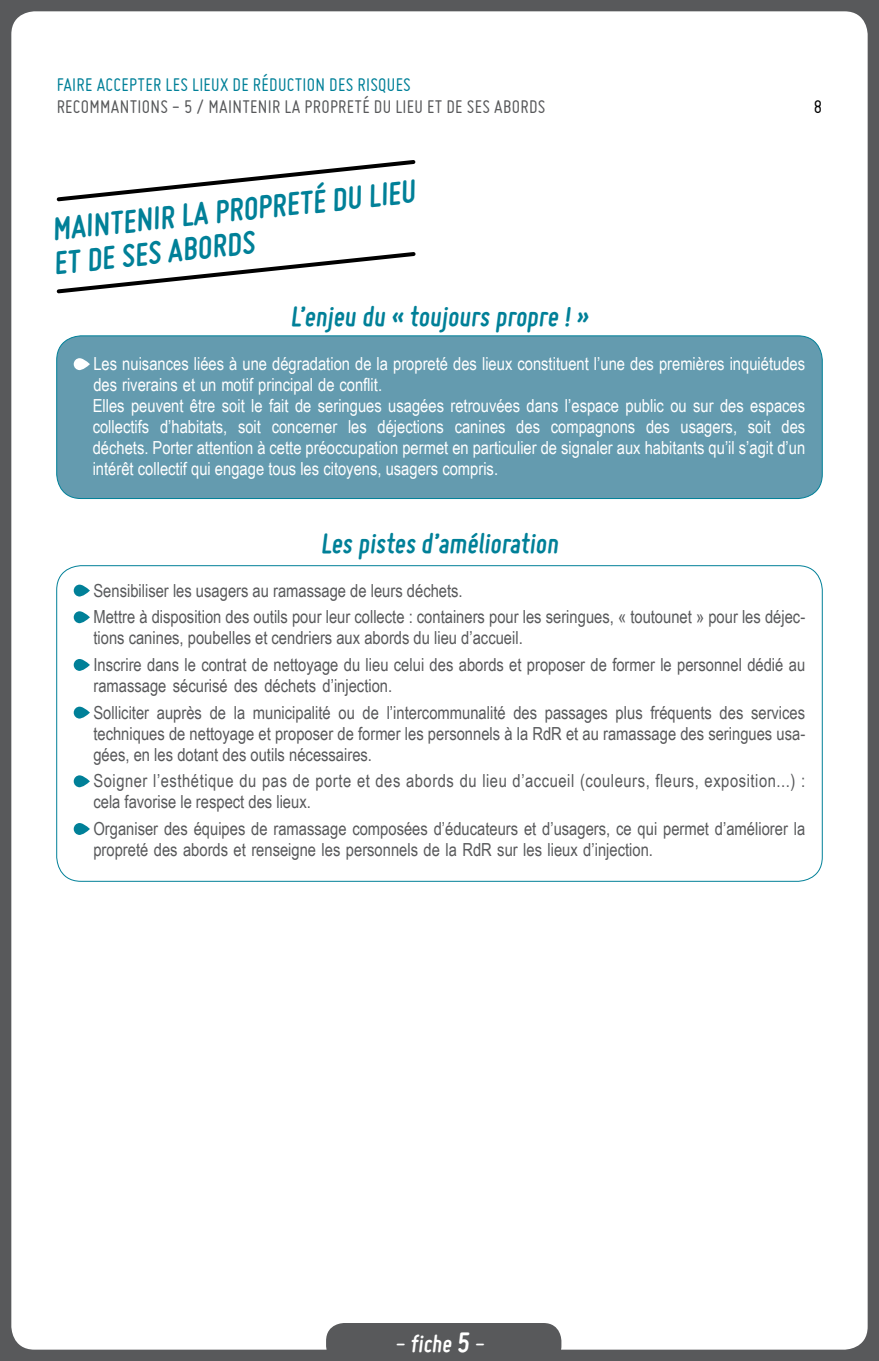
<style>
.page{position:relative;width:879px;height:1361px;background:#58595b}
.page>*{position:absolute;margin:0;border:0;box-sizing:border-box;transform-origin:0 0}
.t1{font:700 34px/34px "Miso";color:#008098}
.t2{font:700 30px "Miso";color:#008098}
.t3{font:700 26px "Miso";color:#fff}
.t4{font:20px "Miso";letter-spacing:.015em;color:#58595b}
.t5{font:20px "Miso";letter-spacing:.015em;color:#008098}
.t6{font:20px "Miso";color:#000}
.t7{font:18px/26.6px "Arial Narrow";color:#58595b}
.t8{font:18px/21px "Arial Narrow";color:#fff}
.t9{font:18px/21px "Arial Narrow";letter-spacing:.03em;color:#58595b}
.s1{font-weight:400}
.s2{font-size:30px}
</style>
<div class="page">
<div style="left:11px;top:11px;width:856px;height:1338px;background:#fff;border-radius:23px"></div>
<svg style="left:56px;top:252px;width:360px;height:42px"></svg>
<svg style="left:56px;top:160px;width:360px;height:42px"></svg>
<div style="left:57px;top:336px;width:765px;height:162px;background:#649baf;border-radius:24px"></div>
<div style="left:56px;top:335px;width:767px;height:164px;border:1px solid #008098;border-radius:24px"></div>
<svg style="left:74px;top:358px;width:16px;height:12px"></svg>
<svg style="left:74px;top:584px;width:16px;height:13px"></svg>
<svg style="left:74px;top:611px;width:16px;height:13px"></svg>
<svg style="left:74px;top:659px;width:16px;height:12px"></svg>
<svg style="left:74px;top:706px;width:16px;height:13px"></svg>
<svg style="left:74px;top:775px;width:16px;height:13px"></svg>
<svg style="left:74px;top:823px;width:16px;height:12px"></svg>
<div style="left:326px;top:1323px;width:235px;height:27px;background:#58595b"></div>
<p class="t5" style="left:57px;top:73px;width:356px">FAI RE ACCEPTER LES LI EUX DE RÉDUCTION DES RISQUES</p>
<p class="t4" style="left:57px;top:95px;width:490px">RECOMMANTIONS - 5 / MAINTENI R LA PROPRETÉ DU LI EU ET DE SES ABORDS</p>
<p class="t6" style="left:814px;top:96px;width:10px">8</p>
<h1 class="t1" style="left:48px;top:212px;width:367px;rotate:-6deg">Maintenir la propreté du lieu et de ses abords</h1>
<h2 class="t2" style="left:291px;top:300px;width:303px">L’enjeu du « toujours propre !»</h2>
<p class="t8" style="left:93px;top:352px;width:714px">Les nuisances liées à une dégradation de la propreté des lieux constituent l’une des premières inquiétudes des riverains et un motif principal de conflit.<br>Elles peuvent être soit le fait de seringues usagées retrouvées dans l’espace public ou sur des espaces collectifs d’habitats, soit concerner les déjections canines des compagnons des usagers, soit des déchets. Porter attention à cette préoccupation permet en particulier de signaler aux habitants qu’il s’agit d’un intérêt collectif qui engage tous les citoyens, usagers compris.</p>
<h2 class="t2" style="left:321px;top:526px;width:243px">Les pistes d’amélioration</h2>
<p class="t7" style="left:93px;top:576px;width:713px">Sensibiliser les usagers au ramassage de leurs déchets.<br>Mettre à disposition des outils pour leur collecte : containers pour les seringues, « toutounet » pour les déjec-</p>
<p class="t7" style="left:93px;top:624px;width:713px">tions canines, poubelles et cendriers aux abords du lieu d’accueil.<br>Inscrire dans le contrat de nettoyage du lieu celui des abords et proposer de former le personnel dédié au</p>
<p class="t7" style="left:93px;top:671px;width:713px">ramassage sécurisé des déchets d’injection.<br>Solliciter auprès de la municipalité ou de l’intercommunalité des passages plus fréquents des services</p>
<p class="t7" style="left:93px;top:722px;width:713px;line-height:21px">techniques de nettoyage et proposer de former les personnels à la RdR et au ramassage des seringues usa&shy;gées, en les dotant des outils nécessaires.</p>
<p class="t9" style="left:93px;top:770px;width:713px">Soigner l’esthétique du pas de porte et des abords du lieu d’accueil (couleurs, fleurs, exposition...) : cela favorise le respect des lieux.</p>
<p class="t7" style="left:93px;top:817px;width:713px;line-height:21px">Organiser des équipes de ramassage composées d’éducateurs et d’usagers, ce qui permet d’améliorer la propreté des abords et renseigne les personnels de la RdR sur les lieux d’injection.</p>
<h3 class="t3" style="left:394px;top:1328px;width:95px"><span class="s1">-</span> fiche <span class="s2">5</span> <span class="s1">-</span></h3>
</div>
